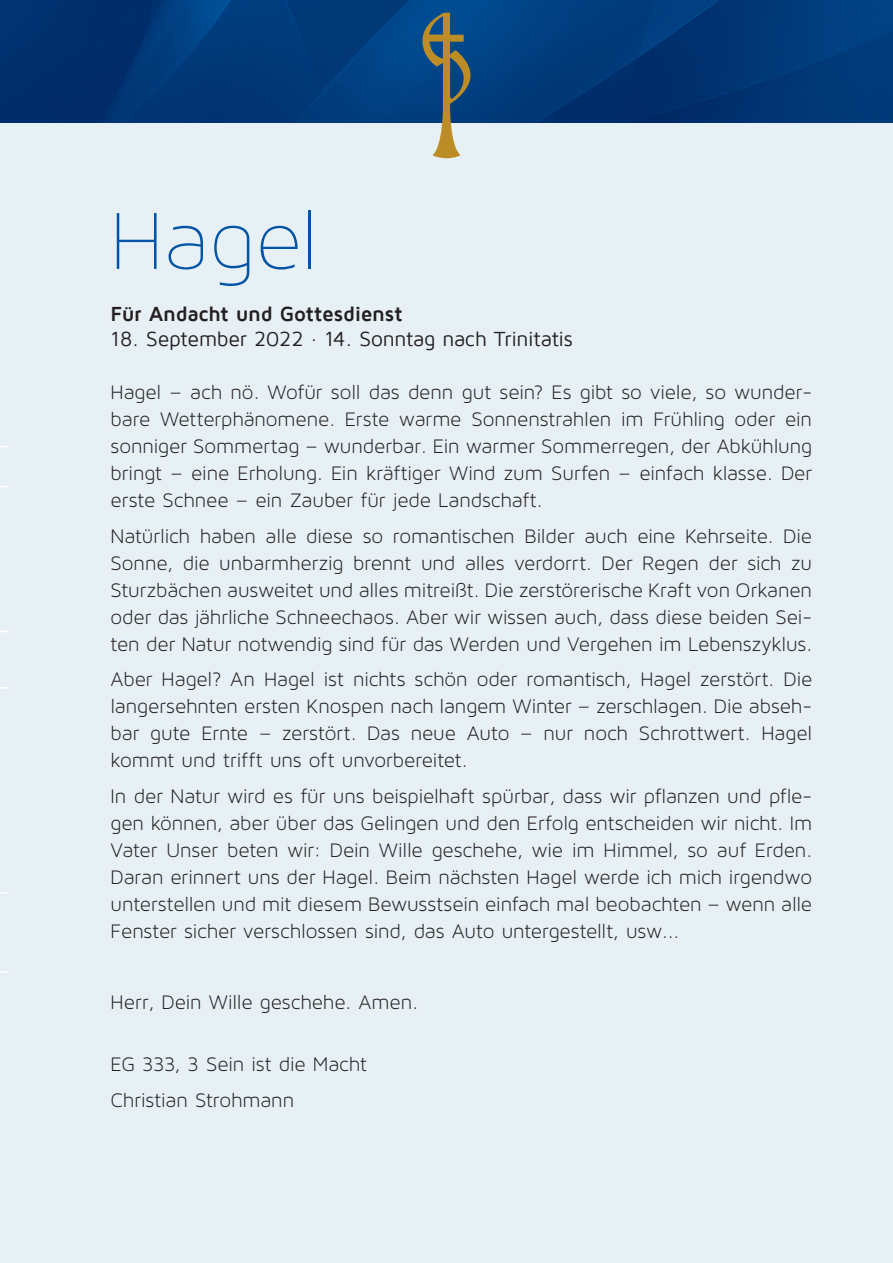
<style>
.page{position:relative;width:893px;height:1263px;background:#fff}
.page>*{position:absolute;margin:0;border:0;box-sizing:border-box;transform-origin:0 0}
.t1{font:90px "Maven Pro Light 200";color:#0154a6}
.t2{font:21px/27px "Maven Pro Light 300";letter-spacing:-.005em;color:#231f20;text-align:justify}
.t3{font:21px "Maven Pro";letter-spacing:-.015em;color:#231f20}
.t4{font:700 21px "Maven Pro";letter-spacing:-.015em;color:#231f20}
</style>
<div class="page">
<div style="left:0;top:97px;width:893px;height:1166px;background:#e7f0f5"></div>
<img style="left:0;top:0;width:893px;height:123px">
<svg style="left:0;top:687px;width:9px;height:2px"></svg>
<svg style="left:0;top:971px;width:9px;height:2px"></svg>
<svg style="left:422px;top:13px;width:48px;height:145px"></svg>
<svg style="left:0;top:892px;width:8px;height:2px"></svg>
<p class="t1" style="left:111px;top:193px;width:210px">Hagel</p>
<p class="t4" style="left:111px;top:302px;width:294px">Für Andacht und Gottesdienst</p>
<p class="t3" style="left:111px;top:328px;width:464px">18. September 2022 · 14. Sonntag nach Trinitatis</p>
<p class="t2" style="left:111px;top:379px;width:703px">Hagel – ach nö. Wofür soll das denn gut sein? Es gibt so viele, so wunder&shy;bare Wetterphänomene. Erste warme Sonnenstrahlen im Frühling oder ein sonniger Sommertag – wunderbar. Ein warmer Sommerregen, der Abkühlung bringt – eine Erholung. Ein kräftiger Wind zum Surfen – einfach klasse. Der erste Schnee – ein Zauber für jede Landschaft.</p>
<p class="t2" style="left:111px;top:522px;width:703px">Natürlich haben alle diese so romantischen Bilder auch eine Kehrseite. Die Sonne, die unbarmherzig brennt und alles verdorrt. Der Regen der sich zu Sturzbächen ausweitet und alles mitreißt. Die zerstörerische Kraft von Orkanen oder das jährliche Schneechaos. Aber wir wissen auch, dass diese beiden Sei&shy;ten der Natur notwendig sind für das Werden und Vergehen im Lebenszyklus.</p>
<p class="t2" style="left:111px;top:666px;width:703px">Aber Hagel? An Hagel ist nichts schön oder romantisch, Hagel zerstört. Die langersehnten ersten Knospen nach langem Winter – zerschlagen. Die abseh&shy;bar gute Ernte – zerstört. Das neue Auto – nur noch Schrottwert. Hagel kommt und trifft uns oft unvorbereitet.</p>
<p class="t2" style="left:111px;top:782px;width:703px">In der Natur wird es für uns beispielhaft spürbar, dass wir pflanzen und pfle&shy;gen können, aber über das Gelingen und den Erfolg entscheiden wir nicht. Im Vater Unser beten wir: Dein Wille geschehe, wie im Himmel, so auf Erden.<br>Daran erinnert uns der Hagel. Beim nächsten Hagel werde ich mich irgendwo unterstellen und mit diesem Bewusstsein einfach mal beobachten – wenn alle Fenster sicher verschlossen sind, das Auto untergestellt, usw...</p>
<p class="t2" style="left:111px;top:988px;width:309px">Herr, Dein Wille geschehe. Amen.</p>
<p class="t2" style="left:111px;top:1051px;width:258px">EG 333, 3 Sein ist die Macht</p>
<p class="t2" style="left:111px;top:1086px;width:185px">Christian Strohmann</p>
</div>
